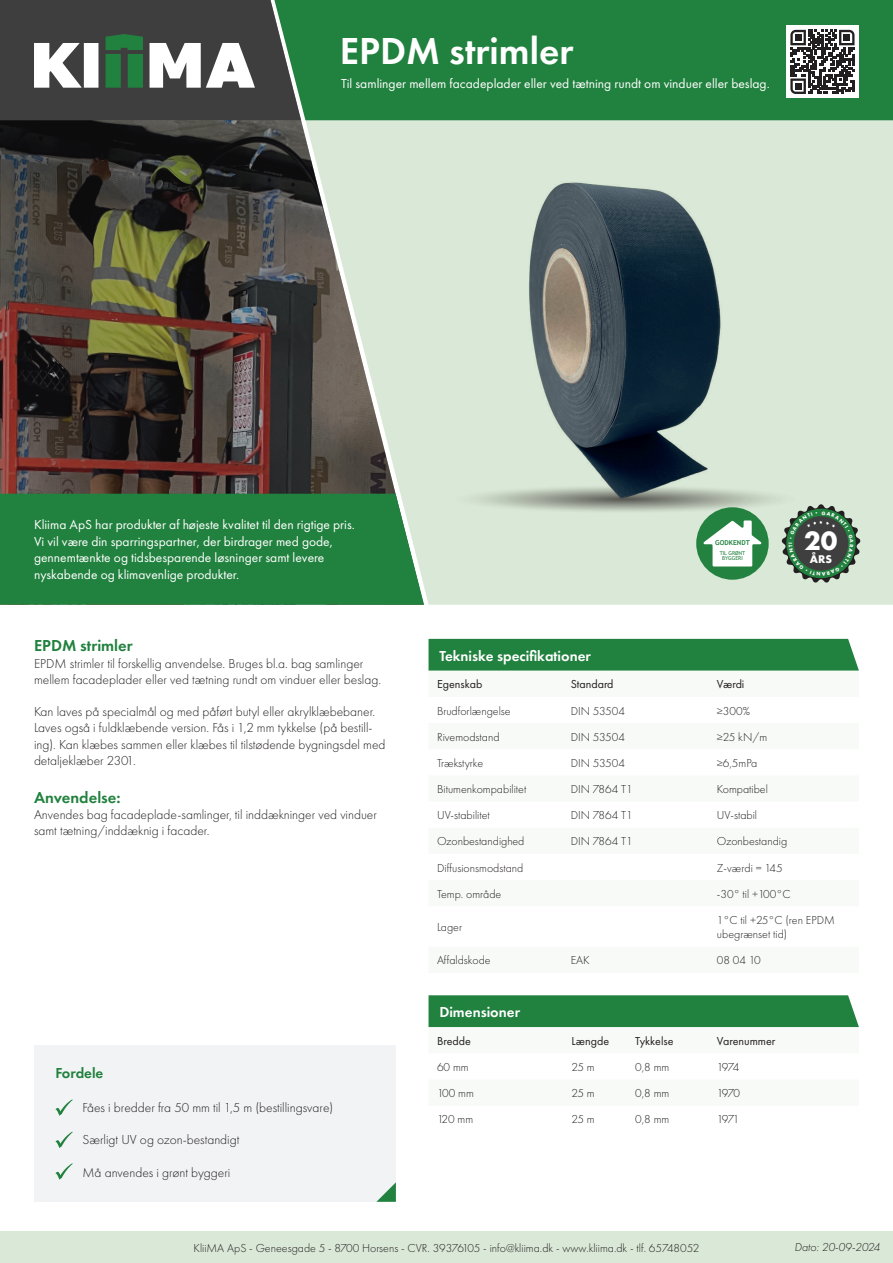
<style>
.page{position:relative;width:893px;height:1263px;background:#fff}
.page>*{position:absolute;margin:0;border:0;box-sizing:border-box;transform-origin:0 0}
.t1{font:600 39px "Futura PT";color:#fff}
.t2{font:700 27.75px "Futura PT";color:#fff}
.t3{font:600 16.5px "Futura PT";color:#21813e}
.t4{font:600 15px "Futura PT";color:#fff}
.t5{font:600 15px "Futura PT";color:#21813e}
.t6{font:300 13.5px/16.2px "Futura PT";color:#231f20}
.t7{font:13.5px/16.5px "Futura PT";color:#fff}
.t8{font:300 12px/14.4px "Futura PT";color:#231f20}
.t9{font:12px "Futura PT";color:#231f20}
.t10{font:italic 300 12px "Futura PT";color:#231f20}
.t11{font:700 11.55px "Futura PT";color:#fff}
.t12{font:700 6.75px "Trebuchet MS";color:#23823f}
.t13{font:5.4px/5.4px "Trebuchet MS";color:#23823f;text-align:center}
</style>
<div class="page">
<div style="left:0;top:1231px;width:893px;height:32px;background:#dae8d7"></div>
<img style="left:0;top:120px;width:305px;height:374px">
<svg style="left:305px;top:120px;width:588px;height:485px;background:#c1cbbd"></svg>
<div style="left:301px;top:0;width:592px;height:120px;background:#21813e"></div>
<div style="left:0;top:494px;width:424px;height:111px;background:#21813e"></div>
<div style="left:429px;top:137px;width:403px;height:455px;background:#dae8d7"></div>
<img style="left:529px;top:183px;width:179px;height:315px">
<div style="left:34px;top:1045px;width:362px;height:157px;background:#f2f3f4"></div>
<svg style="left:376px;top:1182px;width:20px;height:20px"></svg>
<svg style="left:55px;top:1132px;width:18px;height:16px"></svg>
<svg style="left:55px;top:1099px;width:18px;height:17px"></svg>
<svg style="left:55px;top:1163px;width:18px;height:17px"></svg>
<div style="left:429px;top:639px;width:430px;height:32px;background:#21813e"></div>
<svg style="left:429px;top:995px;width:430px;height:33px;background:#2c8747"></svg>
<div style="left:786px;top:25px;width:73px;height:73px;background:#fff"></div>
<svg style="left:790px;top:30px;width:64px;height:64px"></svg>
<div style="left:795px;top:34px;width:6px;height:7px;background:#231f20"></div>
<div style="left:843px;top:34px;width:7px;height:7px;background:#231f20"></div>
<div style="left:795px;top:83px;width:6px;height:7px;background:#231f20"></div>
<svg style="left:0;top:0;width:301px;height:120px;background:#59615c"></svg>
<div style="left:696px;top:507px;width:73px;height:73px;background:#23823f;border-radius:50%"></div>
<svg style="left:703px;top:520px;width:59px;height:46px"></svg>
<svg style="left:781px;top:504px;width:80px;height:79px;background:#647e6a"></svg>
<h1 class="t1" style="left:340px;top:26px;width:235px">EPDM strimler</h1>
<p class="t7" style="left:341px;top:76px;width:430px">Til samlinger mellem facadeplader eller ved tætning rundt om vinduer eller beslag.</p>
<p class="t7" style="left:34px;top:516px;width:322px">Kliima ApS har produkter af højeste kvalitet til den rigtige pris.<br>Vi vil være din sparringspartner, der birdrager med gode, gennemtænkte og tidsbesparende løsninger samt levere nyskabende og klimavenlige produkter.</p>
<p class="t12" style="left:715px;top:538px;width:36px">GODKENDT</p>
<p class="t13" style="left:720px;top:550px;width:27px">TIL GRØNT<br>BYGGERI</p>
<h2 class="t2" style="left:804px;top:523px;width:35px">20</h2>
<p class="t11" style="left:810px;top:551px;width:24px">ÅRS</p>
<p class="t3" style="left:34px;top:636px;width:100px">EPDM strimler</p>
<p class="t6" style="left:34px;top:655px;width:349px">EPDM strimler til forskellig anvendelse. Bruges bl.a. bag samlinger mellem facadeplader eller ved tætning rundt om vinduer eller beslag.</p>
<p class="t6" style="left:34px;top:704px;width:353px">Kan laves på specialmål og med påført butyl eller akrylklæbebaner.<br>Laves også i fuldklæbende version. Fås i 1,2 mm tykkelse (på bestill&shy;ing). Kan klæbes sammen eller klæbes til tilstødende bygningsdel med detaljeklæber 2301.</p>
<p class="t3" style="left:34px;top:787px;width:88px">Anvendelse:</p>
<p class="t6" style="left:34px;top:806px;width:344px">Anvendes bag facadeplade-samlinger, til inddækninger ved vinduer samt tætning/inddæknig i facader.</p>
<p class="t5" style="left:55px;top:1064px;width:50px">Fordele</p>
<p class="t6" style="left:82px;top:1099px;width:252px">Fåes i bredder fra 50 mm til 1,5 m (bestillingsvare)</p>
<p class="t6" style="left:82px;top:1132px;width:158px">Særligt UV og ozon-bestandigt</p>
<p class="t6" style="left:82px;top:1164px;width:149px">Må anvendes i grønt byggeri</p>
<p class="t4" style="left:439px;top:646px;width:153px">Tekniske specifikationer</p>
<p class="t9" style="left:437px;top:677px;width:47px">Egenskab</p>
<p class="t9" style="left:571px;top:677px;width:44px">Standard</p>
<p class="t9" style="left:717px;top:677px;width:29px">Værdi</p>
<p class="t8" style="left:437px;top:703px;width:75px">Brudforlængelse</p>
<p class="t8" style="left:571px;top:703px;width:56px">DIN 53504</p>
<p class="t8" style="left:717px;top:703px;width:35px">≥300%</p>
<p class="t8" style="left:437px;top:730px;width:64px">Rivemodstand</p>
<p class="t8" style="left:571px;top:730px;width:56px">DIN 53504</p>
<p class="t8" style="left:717px;top:730px;width:52px">≥25 kN/m</p>
<p class="t8" style="left:437px;top:756px;width:48px">Trækstyrke</p>
<p class="t8" style="left:571px;top:756px;width:56px">DIN 53504</p>
<p class="t8" style="left:717px;top:756px;width:42px">≥6,5mPa</p>
<p class="t8" style="left:437px;top:782px;width:91px">Bitumenkompabilitet</p>
<p class="t8" style="left:571px;top:782px;width:64px">DIN 7864 T1</p>
<p class="t8" style="left:717px;top:782px;width:53px">Kompatibel</p>
<p class="t8" style="left:437px;top:808px;width:54px">UV-stabilitet</p>
<p class="t8" style="left:571px;top:808px;width:64px">DIN 7864 T1</p>
<p class="t8" style="left:717px;top:808px;width:42px">UV-stabil</p>
<p class="t8" style="left:437px;top:834px;width:89px">Ozonbestandighed</p>
<p class="t8" style="left:571px;top:834px;width:64px">DIN 7864 T1</p>
<p class="t8" style="left:717px;top:834px;width:72px">Ozonbestandig</p>
<p class="t8" style="left:437px;top:860px;width:88px">Diffusionsmodstand</p>
<p class="t8" style="left:717px;top:860px;width:67px">Z-værdi = 145</p>
<p class="t8" style="left:437px;top:887px;width:66px">Temp. område</p>
<p class="t8" style="left:717px;top:887px;width:75px">-30° til +100°C</p>
<p class="t8" style="left:437px;top:920px;width:27px">Lager</p>
<p class="t8" style="left:717px;top:913px;width:120px">1°C til +25°C (ren EPDM ubegrænset tid)</p>
<p class="t8" style="left:437px;top:953px;width:55px">Affaldskode</p>
<p class="t8" style="left:571px;top:953px;width:21px">EAK</p>
<p class="t8" style="left:717px;top:953px;width:45px">08 04 10</p>
<p class="t4" style="left:439px;top:1002px;width:82px">Dimensioner</p>
<p class="t9" style="left:437px;top:1034px;width:35px">Bredde</p>
<p class="t9" style="left:571px;top:1034px;width:39px">Længde</p>
<p class="t9" style="left:635px;top:1034px;width:40px">Tykkelse</p>
<p class="t9" style="left:717px;top:1034px;width:60px">Varenummer</p>
<p class="t8" style="left:437px;top:1060px;width:33px">60 mm</p>
<p class="t8" style="left:571px;top:1060px;width:25px">25 m</p>
<p class="t8" style="left:635px;top:1060px;width:36px">0,8 mm</p>
<p class="t8" style="left:717px;top:1060px;width:24px">1974</p>
<p class="t8" style="left:437px;top:1086px;width:38px">100 mm</p>
<p class="t8" style="left:571px;top:1086px;width:25px">25 m</p>
<p class="t8" style="left:635px;top:1086px;width:36px">0,8 mm</p>
<p class="t8" style="left:717px;top:1086px;width:25px">1970</p>
<p class="t8" style="left:437px;top:1112px;width:38px">120 mm</p>
<p class="t8" style="left:571px;top:1112px;width:25px">25 m</p>
<p class="t8" style="left:635px;top:1112px;width:36px">0,8 mm</p>
<p class="t8" style="left:717px;top:1112px;width:24px">1971</p>
<p class="t8" style="left:194px;top:1240px;width:507px">KliiMA ApS - Geneesgade 5 - 8700 Horsens - CVR. 39376105 - info@kliima.dk - www.kliima.dk - tlf. 65748052</p>
<p class="t10" style="left:794px;top:1240px;width:87px">Dato: 20-09-2024</p>
</div>
